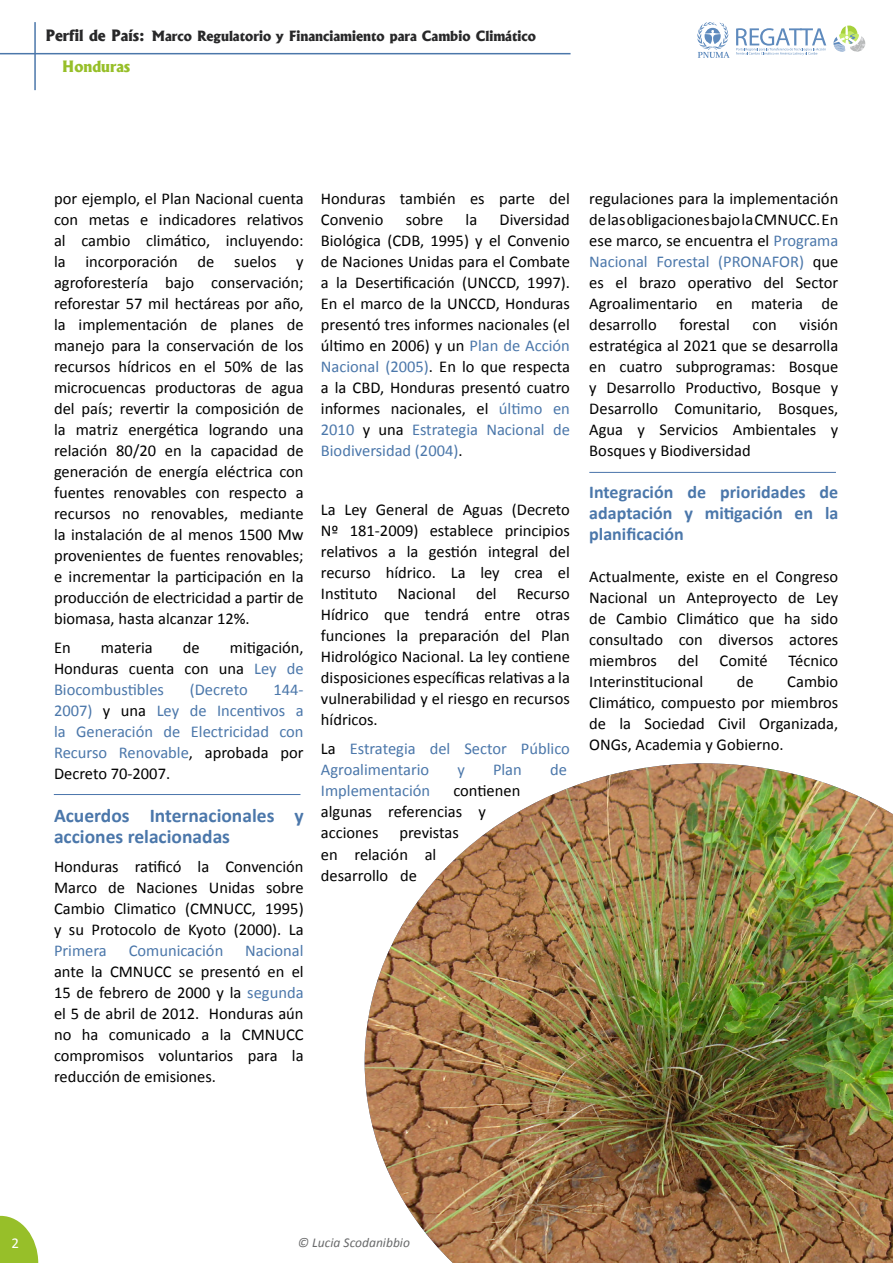
<style>
.page{position:relative;width:893px;height:1263px;background:#fff}
.page>*{position:absolute;margin:0;border:0;box-sizing:border-box;transform-origin:0 0}
.t1{font:700 19.5px/21px "Calibri";color:#4b77aa}
.t2{font:700 18px/21px "Calibri";color:#4b77aa;text-align:justify}
.t3{font:16.5px/21px "Calibri";color:#000;text-align:justify}
.t4{font:16.5px/21px "Calibri";color:#4b77aa;text-align:justify}
.t5{font:800 15px "Albertus";color:#97bf29}
.t6{font:15px "Calibri";color:#fff}
.t7{font:800 13.5px "Albertus";color:#282829}
.t8{font:italic 13.5px "Calibri";color:#696a6b}
.s1{font-size:15px}
.s2{color:#4b77aa}
.s3{color:#000}
</style>
<div class="page">
<hr style="left:54px;top:794px;width:246px;height:1px;background:#4a75ab">
<img style="left:365px;top:763px;width:528px;height:500px">
<hr style="left:589px;top:472px;width:247px;height:1px;background:#4a75ab">
<svg style="left:0;top:1216px;width:38px;height:47px"></svg>
<hr style="left:34px;top:22px;width:2px;height:68px;background:#4b77aa">
<hr style="left:0;top:53px;width:571px;height:1px;background:#4b77aa">
<svg style="left:697px;top:22px;width:32px;height:36px"></svg>
<svg style="left:736px;top:25px;width:130px;height:31px"></svg>
<p class="t7" style="left:45px;top:27px;width:492px"><span class="s1">Perfil de País:</span> Marco Regulatorio y Financiamiento para Cambio Climático</p>
<p class="t5" style="left:62px;top:57px;width:70px">Honduras</p>
<p class="t3" style="left:54px;top:188px;width:251px">por ejemplo, el Plan Nacional cuenta con metas e indicadores relativos al cambio climático, incluyendo: la incorporación de suelos y agroforestería bajo conservación; reforestar 57 mil hectáreas por año, la implementación de planes de manejo para la conservación de los recursos hídricos en el 50% de las microcuencas productoras de agua del país; revertir la composición de la matriz energética logrando una relación 80/20 en la capacidad de generación de energía eléctrica con fuentes renovables con respecto a recursos no renovables, mediante la instalación de al menos 1500 Mw provenientes de fuentes renovables; e incrementar la participación en la producción de electricidad a partir de biomasa, hasta alcanzar 12%.</p>
<p class="t3" style="left:54px;top:637px;width:18px">En</p>
<p class="t3" style="left:101px;top:637px;width:53px">materia</p>
<p class="t3" style="left:183px;top:637px;width:18px">de</p>
<p class="t3" style="left:54px;top:637px;width:251px;text-indent:176px">mitigación, Honduras cuenta con una <span class="s2">Ley de Biocombustibles</span></p>
<p class="t4" style="left:190px;top:679px;width:60px">(Decreto</p>
<p class="t4" style="left:54px;top:679px;width:251px;text-indent:219px">144- 2007) <span class="s3">y una</span> Ley de Incentivos a la Generación de Electricidad con Recurso Renovable<span class="s3">, aprobada por Decreto 70-2007.</span></p>
<p class="t1" style="left:54px;top:804px;width:251px">Acuerdos Internacionales y acciones relacionadas</p>
<p class="t3" style="left:54px;top:856px;width:251px">Honduras ratificó la Convención Marco de Naciones Unidas sobre Cambio Climatico (CMNUCC, 1995) y su Protocolo de Kyoto (2000). La</p>
<p class="t4" style="left:54px;top:940px;width:54px">Primera</p>
<p class="t4" style="left:129px;top:940px;width:96px">Comunicación</p>
<p class="t4" style="left:245px;top:940px;width:60px">Nacional</p>
<p class="t3" style="left:54px;top:961px;width:251px">ante la CMNUCC se presentó en el 15 de febrero de 2000 y la <span class="s2">segunda </span>el 5 de abril de 2012. Honduras aún no ha comunicado a la CMNUCC compromisos voluntarios para la reducción de emisiones.</p>
<p class="t3" style="left:321px;top:188px;width:250px">Honduras también es parte del<br>Convenio</p>
<p class="t3" style="left:406px;top:209px;width:39px">sobre</p>
<p class="t3" style="left:466px;top:209px;width:13px">la</p>
<p class="t3" style="left:321px;top:209px;width:251px;text-indent:179px">Diversidad Biológica (CDB, 1995) y el Convenio de Naciones Unidas para el Combate a la Desertificación (UNCCD, 1997).<br>En el marco de la UNCCD, Honduras presentó tres informes nacionales (el último en 2006) y un <span class="s2">Plan de Acción Nacional (2005)</span>. En lo que respecta a la CBD, Honduras presentó cuatro informes nacionales, el <span class="s2">último en 2010</span> y una <span class="s2">Estrategia Nacional de Biodiversidad (2004)</span>.</p>
<p class="t3" style="left:321px;top:499px;width:251px">La Ley General de Aguas (Decreto Nº 181-2009) establece principios relativos a la gestión integral del recurso hídrico. La ley crea el Instituto Nacional del Recurso Hídrico que tendrá entre otras funciones la preparación del Plan Hidrológico Nacional. La ley contiene disposiciones específicas relativas a la vulnerabilidad y el riesgo en recursos hídricos.</p>
<p class="t4" style="left:321px;top:738px;width:250px"><span class="s3">La</span> Estrategia del Sector Pú blico<br>Agroalimentario</p>
<p class="t4" style="left:457px;top:759px;width:9px">y</p>
<p class="t4" style="left:493px;top:759px;width:30px">Plan</p>
<p class="t4" style="left:550px;top:759px;width:18px">de</p>
<p class="t4" style="left:321px;top:780px;width:111px">Implementación</p>
<p class="t3" style="left:321px;top:780px;width:201px;text-align:left;text-indent:132px">contienen algunas referencias y acciones</p>
<p class="t3" style="left:321px;top:822px;width:139px;text-align:left;text-indent:78px">previstas en relación al desarrollo de</p>
<p class="t3" style="left:589px;top:188px;width:251px">regulaciones para la implementación de las obligaciones bajo la CMNUCC. En ese marco, se encuentra el <span class="s2">Programa Nacional Forestal (PRONAFOR)</span> que es el brazo operativo del Sector Agroalimentario en materia de desarrollo</p>
<p class="t3" style="left:589px;top:314px;width:251px;text-indent:210px">visión estratégica al 2021 que se desarrolla en cuatro subprogramas: Bosque y Desarrollo Productivo, Bosque y Desarrollo Comunitario, Bosques, Agua y Servicios Ambientales y Bosques y Biodiversidad</p>
<p class="t2" style="left:589px;top:481px;width:251px">Integración de prioridades de adaptación y mitigación en la planificación</p>
<p class="t3" style="left:589px;top:566px;width:251px">Actualmente, existe en el Congreso Nacional un Anteproyecto de Ley de Cambio Climático que ha sido consultado con diversos actores miembros</p>
<p class="t3" style="left:679px;top:314px;width:52px">forestal</p>
<p class="t3" style="left:753px;top:314px;width:26px">con</p>
<p class="t3" style="left:678px;top:650px;width:22px">del</p>
<p class="t3" style="left:720px;top:650px;width:50px">Comité</p>
<p class="t3" style="left:789px;top:650px;width:51px">Técnico</p>
<p class="t3" style="left:589px;top:671px;width:115px">Interinstitucional</p>
<p class="t3" style="left:737px;top:671px;width:18px">de</p>
<p class="t3" style="left:589px;top:671px;width:251px;text-indent:198px">Cambio Climático, compuesto por miembros de la Sociedad Civil Organizada, ONGs, Academia y Gobierno.</p>
<p class="t6" style="left:11px;top:1233px;width:9px">2</p>
<p class="t8" style="left:298px;top:1233px;width:113px">© Lucia Scodanibbio</p>
</div>
